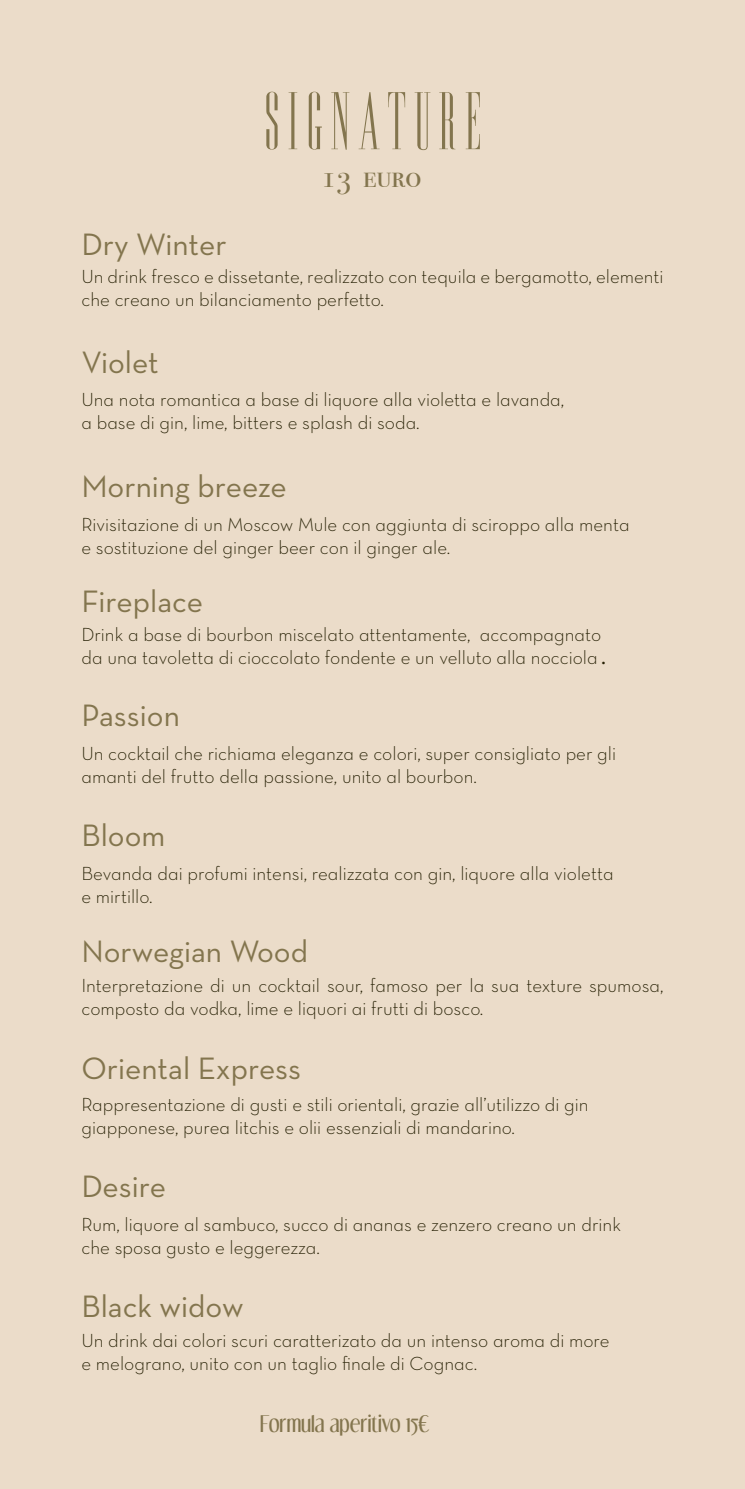
<style>
.page{position:relative;width:745px;height:1489px;background:#fff}
.page>*{position:absolute;margin:0;border:0;box-sizing:border-box;transform-origin:0 0}
.t1{font:73.5px "Edition";letter-spacing:.1em;color:#83754e}
.t2{font:31.5px "Neutra Text";color:#83754e}
.t3{font:31.5px "Bodoni Svty Two SCITCTT";color:#83754e}
.t4{font:21px "Dream Orphans";color:#83754e}
.t5{font:19.25px/23.1px "Neutra Text Light Alt";color:#262004}
.s1{font-family:"Letter Gothic Std"}
</style>
<div class="page">
<h1 class="t1" style="left:264px;top:81px;width:218px">SIGNATURE</h1>
<h2 class="t3" style="left:323px;top:157px;width:99px">13 euro</h2>
<h2 class="t2" style="left:81px;top:225px;width:146px">Dry Winter</h2>
<p class="t5" style="left:81px;top:265px;width:583px">Un drink fresco e dissetante, realizzato con tequila e bergamotto, elementi che creano un bilanciamento perfetto.</p>
<h2 class="t2" style="left:81px;top:343px;width:79px">Violet</h2>
<p class="t5" style="left:81px;top:388px;width:484px">Una nota romantica a base di liquore alla violetta e lavanda, a base di gin, lime, bitters e splash di soda.</p>
<h2 class="t2" style="left:81px;top:467px;width:207px">Morning breeze</h2>
<p class="t5" style="left:81px;top:512px;width:549px">Rivisitazione di un Moscow Mule con aggiunta di sciroppo alla menta e sostituzione del ginger beer con il ginger ale.</p>
<h2 class="t2" style="left:81px;top:582px;width:123px">Fireplace</h2>
<p class="t5" style="left:81px;top:622px;width:529px">Drink a base di bourbon miscelato attentamente, accompagnato da una tavoletta di cioccolato fondente e un velluto alla nocciola<span class="s1">.</span></p>
<h2 class="t2" style="left:81px;top:696px;width:100px">Passion</h2>
<p class="t5" style="left:81px;top:741px;width:536px">Un cocktail che richiama eleganza e colori, super consigliato per gli amanti del frutto della passione, unito al bourbon.</p>
<h2 class="t2" style="left:81px;top:815px;width:85px">Bloom</h2>
<p class="t5" style="left:81px;top:861px;width:533px">Bevanda dai profumi intensi, realizzata con gin, liquore alla violetta e mirtillo.</p>
<h2 class="t2" style="left:81px;top:932px;width:228px">Norwegian Wood</h2>
<p class="t5" style="left:81px;top:973px;width:583px">Interpretazione di un cocktail sour, famoso per la sua texture spumosa, composto da vodka, lime e liquori ai frutti di bosco.</p>
<h2 class="t2" style="left:81px;top:1048px;width:221px">Oriental Express</h2>
<p class="t5" style="left:81px;top:1092px;width:508px">Rappresentazione di gusti e stili orientali, grazie all’utilizzo di gin giapponese, purea litchis e olii essenziali di mandarino.</p>
<h2 class="t2" style="left:81px;top:1166px;width:86px">Desire</h2>
<p class="t5" style="left:81px;top:1212px;width:540px">Rum, liquore al sambuco, succo di ananas e zenzero creano un drink che sposa gusto e leggerezza.</p>
<h2 class="t2" style="left:81px;top:1287px;width:163px">Black widow</h2>
<p class="t5" style="left:81px;top:1327px;width:529px">Un drink dai colori scuri caratterizato da un intenso aroma di more e melograno, unito con un taglio finale di Cognac.</p>
<p class="t4" style="left:260px;top:1410px;width:171px">Formula aperitivo 15€</p>
</div>
